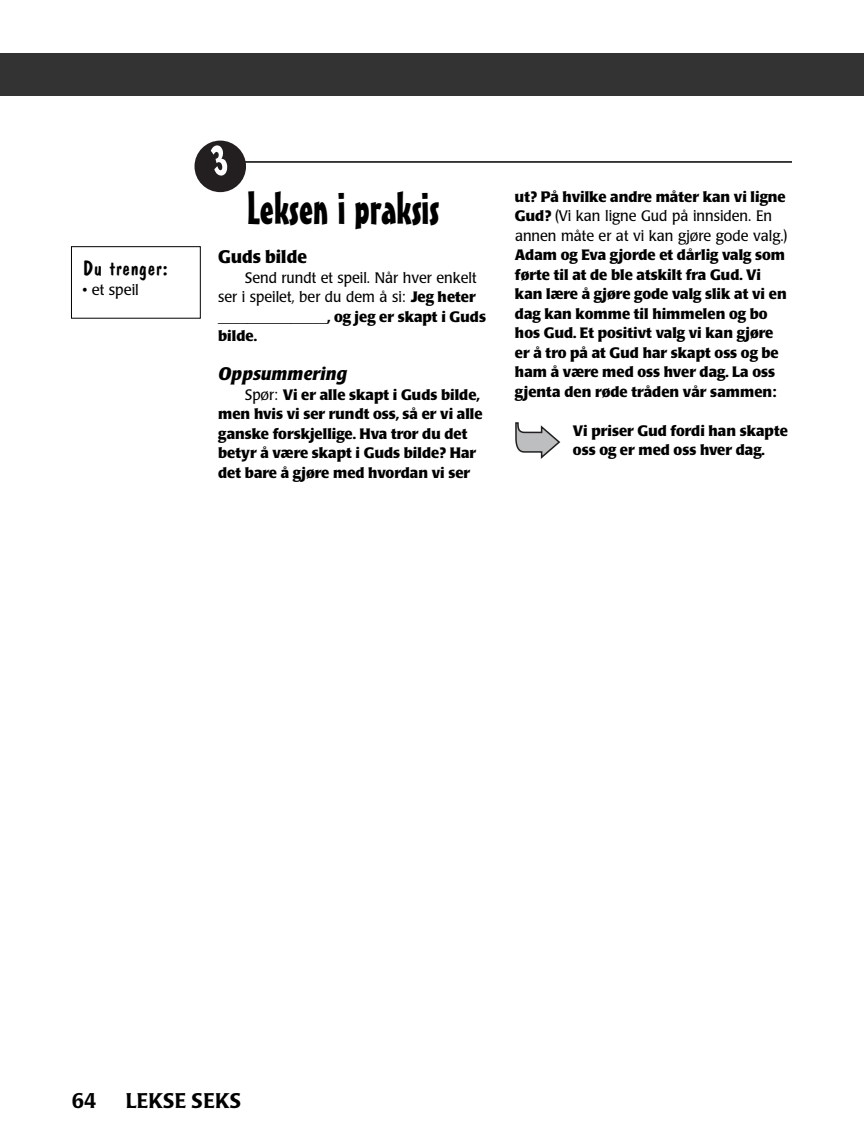
<style>
.page{position:relative;width:864px;height:1148px;background:#fff}
.page>*{position:absolute;margin:0;border:0;box-sizing:border-box;transform-origin:0 0}
.t1{font:45px "Mister Earl BT";color:#000}
.t2{font:500 21px "Poppl Laudatio";letter-spacing:.01em;color:#000}
.t3{font:21px "Dom Casual";color:#000;scale:1.05 1}
.t4{font:italic 700 18px "Poppl Laudatio";color:#000}
.t5{font:700 18px "Poppl Laudatio";color:#000;scale:.95 1}
.t6{font:700 15px/19.5px "Poppl Laudatio";color:#000}
.t7{font:15px/19.5px "Poppl Laudatio";color:#000;scale:.95 1}
.t8{font:15px "Poppl Laudatio";color:#000}
.s1{font-weight:700}
.s2{font-weight:400}
</style>
<div class="page">
<div style="left:0;top:53px;width:864px;height:43px;background:#333"></div>
<hr style="left:244px;top:161px;width:548px;height:2px;background:#000">
<div style="left:71px;top:246px;width:130px;height:72px;border:1px solid #000"></div>
<svg style="left:515px;top:422px;width:45px;height:37px"></svg>
<svg style="left:195px;top:141px;width:51px;height:51px"></svg>
<h2 class="t3" style="left:82px;top:259px;width:83px">Du trenger:</h2>
<p class="t8" style="left:82px;top:284px;width:58px">• et speil</p>
<h1 class="t1" style="left:247px;top:192px;width:194px">Leksen i praksis</h1>
<p class="t5" style="left:218px;top:249px;width:95px">Guds bilde</p>
<p class="t7" style="left:218px;top:269px;width:283px;text-indent:27px">Send rundt et speil. Når hver enkelt ser i speilet, ber du dem å si: <span class="s1">Jeg heter _______________, og jeg er skapt i Guds bilde.</span></p>
<p class="t4" style="left:218px;top:366px;width:130px">Oppsummering</p>
<p class="t6" style="left:218px;top:386px;width:266px;text-indent:27px"><span class="s2">Spør:</span> Vi er alle skapt i Guds bilde, men hvis vi ser rundt oss, så er vi alle ganske forskjellige. Hva tror du det betyr å være skapt i Guds bilde? Har det bare å gjøre med hvordan vi ser</p>
<p class="t7" style="left:515px;top:188px;width:288px"><span class="s1">ut? På hvilke andre måter kan vi ligne<br>Gud?</span> (Vi kan ligne Gud på innsiden. En annen måte er at vi kan gjøre gode valg.)</p>
<p class="t6" style="left:515px;top:247px;width:273px">Adam og Eva gjorde et dårlig valg som førte til at de ble atskilt fra Gud. Vi kan lære å gjøre gode valg slik at vi en dag kan komme til himmelen og bo hos Gud. Et positivt valg vi kan gjøre er å tro på at Gud har skapt oss og be ham å være med oss hver dag. La oss gjenta den røde tråden vår sammen:</p>
<p class="t6" style="left:573px;top:422px;width:217px">Vi priser Gud fordi han skapte oss og er med oss hver dag.</p>
<h2 class="t2" style="left:72px;top:1091px;width:26px">64</h2>
<h2 class="t2" style="left:126px;top:1091px;width:116px">LEKSE SEKS</h2>
</div>
